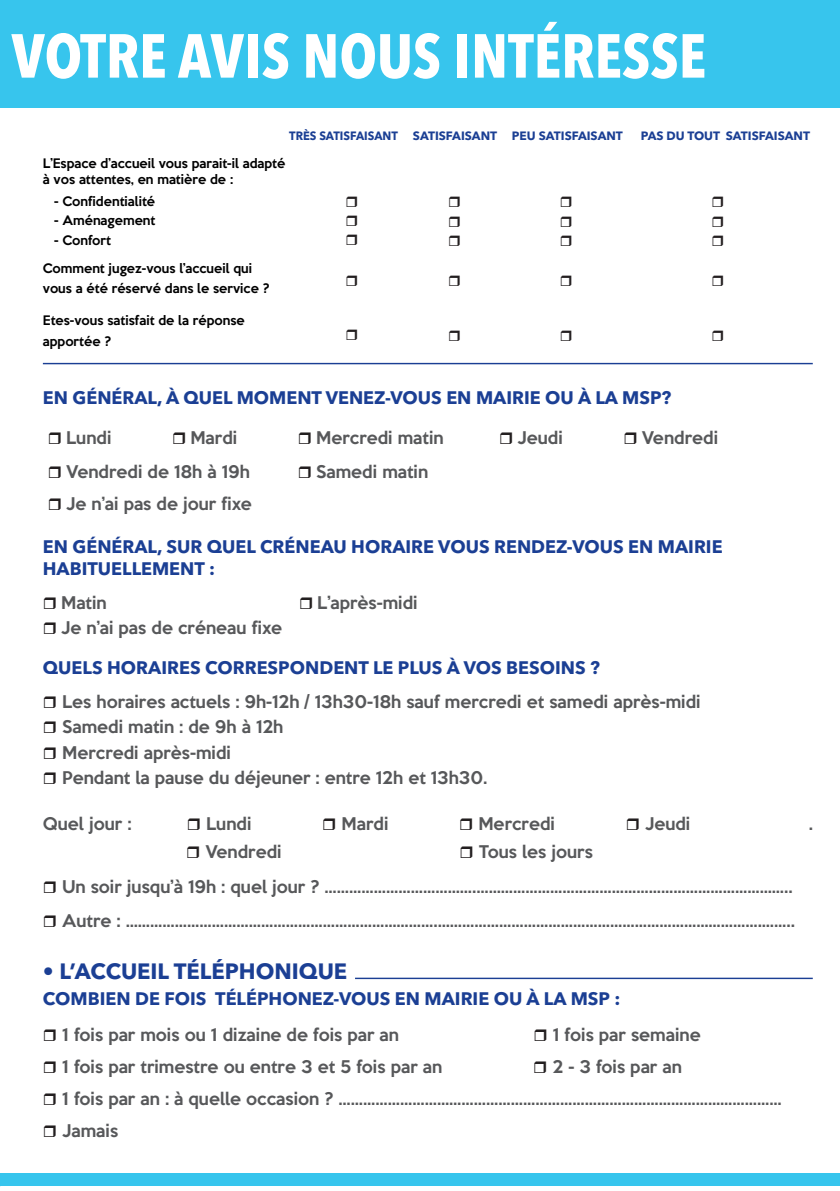
<style>
.page{position:relative;width:840px;height:1191px;background:#fff}
.page>*{position:absolute;margin:0;border:0;box-sizing:border-box;transform-origin:0 0}
.t1{font:700 condensed 61.4px "Avenir Next LT Pro";color:#fff}
.t2{font:700 22px "Avenir Next LT Pro";color:#1b3f94}
.t3{font:700 18px/22px "Avenir Next LT Pro";color:#1b3f94}
.t4{font:500 16px "Keep Calm";color:#57585a}
.t5{font:500 12px "Keep Calm";color:#000001}
.t6{font:700 12px "Avenir Next LT Pro";color:#1b3f94;scale:.93 1}
.t7{font:700 12px "Avenir Next LT Pro";color:#1b3f94}
</style>
<div class="page">
<div style="left:0;top:0;width:839px;height:108px;background:#37c5ed"></div>
<div style="left:0;top:1173px;width:839px;height:13px;background:#37c5ed"></div>
<hr style="left:43px;top:363px;width:769px;height:1px;background:#1b3f94">
<hr style="left:355px;top:977px;width:457px;height:2px;background:#1b3f94">
<p class="t1" style="left:11px;top:18px;width:696px">VOTRE AVIS NOUS INTÉRESSE</p>
<p class="t6" style="left:289px;top:128px;width:360px">TRÈS SATISFAISANT SATISFAISANT PEU SATISFAISANT</p>
<p class="t7" style="left:640px;top:128px;width:171px">PAS DU TOUT SATISFAISANT</p>
<p class="t5" style="left:43px;top:153px;width:244px">L’Espace d’accueil vous parait-il adapté</p>
<p class="t5" style="left:43px;top:169px;width:191px">à vos attentes, en matière de :</p>
<p class="t5" style="left:54px;top:191px;width:102px">- Confidentialité</p>
<p class="t5" style="left:54px;top:209px;width:103px">- Aménagement</p>
<p class="t5" style="left:54px;top:229px;width:58px">- Confort</p>
<p class="t5" style="left:43px;top:258px;width:211px">Comment jugez-vous l’accueil qui</p>
<p class="t5" style="left:43px;top:278px;width:228px">vous a été réservé dans le service ?</p>
<p class="t5" style="left:43px;top:310px;width:203px">Etes-vous satisfait de la réponse</p>
<p class="t5" style="left:43px;top:330px;width:70px">apportée ?</p>
<p class="t3" style="left:43px;top:386px;width:629px">EN GÉNÉRAL, À QUEL MOMENT VENEZ-VOUS EN MAIRIE OU À LA MSP?</p>
<p class="t4" style="left:66px;top:424px;width:47px">Lundi</p>
<p class="t4" style="left:190px;top:424px;width:48px">Mardi</p>
<p class="t4" style="left:316px;top:424px;width:129px">Mercredi matin</p>
<p class="t4" style="left:517px;top:424px;width:47px">Jeudi</p>
<p class="t4" style="left:641px;top:424px;width:78px">Vendredi</p>
<p class="t4" style="left:66px;top:458px;width:185px">Vendredi de 18h à 19h</p>
<p class="t4" style="left:316px;top:458px;width:113px">Samedi matin</p>
<p class="t4" style="left:66px;top:490px;width:187px">Je n’ai pas de jour fixe</p>
<p class="t3" style="left:43px;top:535px;width:680px">EN GÉNÉRAL, SUR QUEL CRÉNEAU HORAIRE VOUS RENDEZ-VOUS EN MAIRIE<br>HABITUELLEMENT :</p>
<p class="t4" style="left:61px;top:588px;width:47px">Matin</p>
<p class="t4" style="left:317px;top:588px;width:102px">L’après-midi</p>
<p class="t4" style="left:61px;top:614px;width:222px">Je n’ai pas de créneau fixe</p>
<p class="t3" style="left:43px;top:656px;width:558px">QUELS HORAIRES CORRESPONDENT LE PLUS À VOS BESOINS ?</p>
<p class="t4" style="left:62px;top:688px;width:639px">Les horaires actuels : 9h-12h / 13h30-18h sauf mercredi et samedi après-midi</p>
<p class="t4" style="left:62px;top:713px;width:223px">Samedi matin : de 9h à 12h</p>
<p class="t4" style="left:62px;top:738px;width:170px">Mercredi après-midi</p>
<p class="t4" style="left:62px;top:764px;width:426px">Pendant la pause du déjeuner : entre 12h et 13h30.</p>
<p class="t4" style="left:43px;top:809px;width:90px">Quel jour :</p>
<p class="t4" style="left:206px;top:809px;width:47px">Lundi</p>
<p class="t4" style="left:341px;top:809px;width:48px">Mardi</p>
<p class="t4" style="left:478px;top:809px;width:78px">Mercredi</p>
<p class="t4" style="left:644px;top:809px;width:47px">Jeudi</p>
<p class="t4" style="left:808px;top:809px;width:6px">.</p>
<p class="t4" style="left:205px;top:837px;width:78px">Vendredi</p>
<p class="t4" style="left:478px;top:837px;width:115px">Tous les jours</p>
<p class="t4" style="left:62px;top:873px;width:731px">Un soir jusqu’à 19h : quel jour ? ……………………………….…………………………………………………………………..</p>
<p class="t4" style="left:62px;top:907px;width:733px">Autre : ………………………………………………………………….…………………………………………………………………….……..</p>
<p class="t2" style="left:43px;top:958px;width:306px">• L’ACCUEIL TÉLÉPHONIQUE</p>
<p class="t3" style="left:43px;top:987px;width:579px">COMBIEN DE FOIS TÉLÉPHONEZ-VOUS EN MAIRIE OU À LA MSP :</p>
<p class="t4" style="left:62px;top:1020px;width:338px">1 fois par mois ou 1 dizaine de fois par an</p>
<p class="t4" style="left:552px;top:1020px;width:149px">1 fois par semaine</p>
<p class="t4" style="left:62px;top:1052px;width:381px">1 fois par trimestre ou entre 3 et 5 fois par an</p>
<p class="t4" style="left:552px;top:1052px;width:131px">2 - 3 fois par an</p>
<p class="t4" style="left:62px;top:1084px;width:720px">1 fois par an : à quelle occasion ? ………………………………………………………………………………………………</p>
<p class="t4" style="left:62px;top:1117px;width:57px">Jamais</p>
</div>
